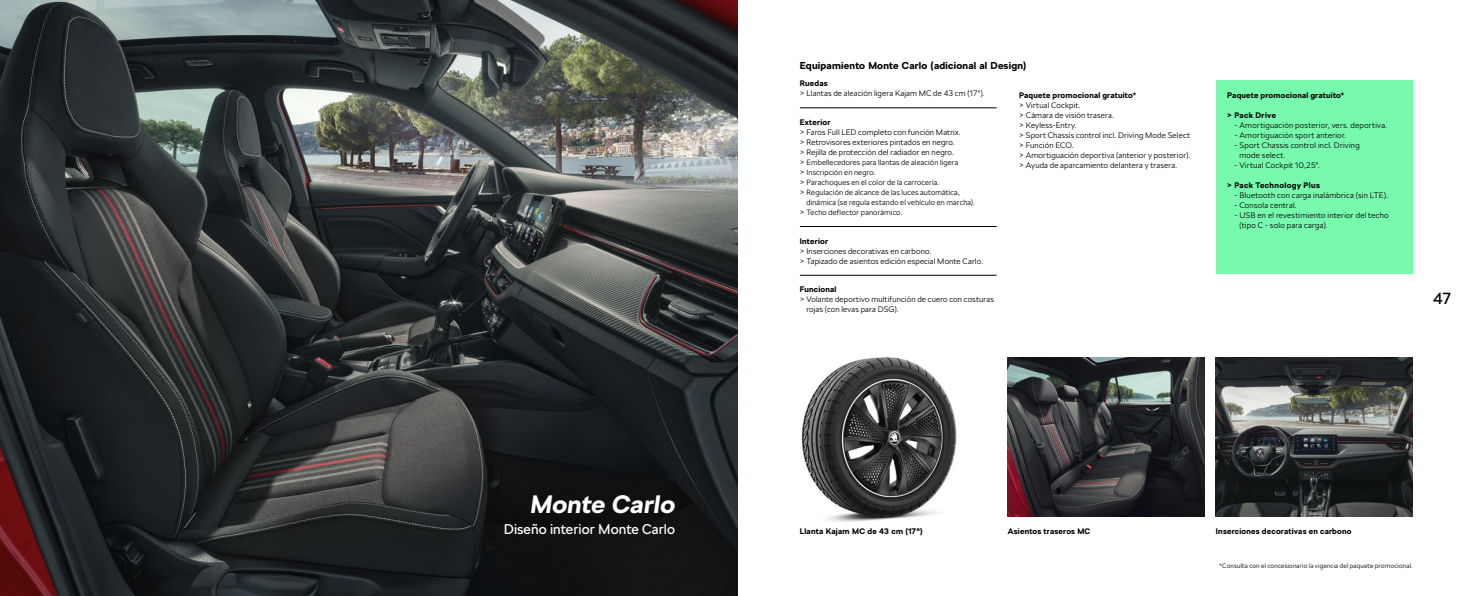
<style>
.page{position:relative;width:1475px;height:596px;background:#fff}
.page>*{position:absolute;margin:0;border:0;box-sizing:border-box;transform-origin:0 0}
.t1{font:italic 700 25px "SKODA Next";letter-spacing:.01em;color:#fff}
.t2{font:16px "SKODA Next";color:#000}
.t3{font:14px "SKODA Next";color:#fff}
.t4{font:700 10px "SKODA Next";letter-spacing:.02em;color:#000}
.t5{font:300 8px/10px "SKODA Next";letter-spacing:.02em;color:#000}
.t6{font:700 8px "SKODA Next";letter-spacing:.025em;color:#000}
.t7{font:700 8px "SKODA Next";letter-spacing:.045em;color:#000}
.t8{font:300 7.6px "SKODA Next";letter-spacing:.02em;color:#000}
.t9{font:300 6.5px "SKODA Next";letter-spacing:.025em;color:#000}
.s1{font-size:8px}
</style>
<div class="page">
<img style="left:0;top:0;width:737px;height:595px">
<img style="left:801px;top:357px;width:156px;height:165px">
<div style="left:1215px;top:81px;width:197px;height:193px;background:#78faae"></div>
<hr style="left:799px;top:108px;width:197px;height:1px;background:#000">
<hr style="left:799px;top:226px;width:197px;height:1px;background:#000">
<hr style="left:799px;top:275px;width:197px;height:1px;background:#000">
<img style="left:1007px;top:357px;width:197px;height:159px">
<img style="left:1215px;top:357px;width:197px;height:159px">
<p class="t4" style="left:799px;top:60px;width:228px">Equipamiento Monte Carlo (adicional al Design)</p>
<p class="t6" style="left:799px;top:79px;width:29px">Ruedas</p>
<p class="t5" style="left:799px;top:89px;width:186px">&gt; Llantas de aleación ligera Kajam MC de 43 cm (17").</p>
<p class="t6" style="left:799px;top:117px;width:32px">Exterior</p>
<p class="t5" style="left:799px;top:127px;width:162px">&gt; Faros Full LED completo con función Matrix. &gt; Retrovisores exteriores pintados en negro. &gt; Rejilla de protección del radiador en negro.</p>
<p class="t8" style="left:799px;top:158px;width:160px"><span class="s1">&gt;</span> Embellecedores para llantas de aleación ligera</p>
<p class="t8" style="left:799px;top:168px;width:77px"><span class="s1">&gt;</span> Inscripción en negro.</p>
<p class="t8" style="left:799px;top:178px;width:141px"><span class="s1">&gt;</span> Parachoques en el color de la carrocería.</p>
<p class="t8" style="left:799px;top:188px;width:161px"><span class="s1">&gt;</span> Regulación de alcance de las luces automática,</p>
<p class="t8" style="left:806px;top:198px;width:170px">dinámica (se regula estando el vehículo en marcha).</p>
<p class="t8" style="left:799px;top:208px;width:104px"><span class="s1">&gt;</span> Techo deflector panorámico.</p>
<p class="t6" style="left:799px;top:236px;width:30px">Interior</p>
<p class="t5" style="left:799px;top:246px;width:185px">&gt; Inserciones decorativas en carbono.<br>&gt; Tapizado de asientos edición especial Monte Carlo.</p>
<p class="t6" style="left:799px;top:284px;width:38px">Funcional</p>
<p class="t5" style="left:806px;top:294px;width:189px;text-indent:-7px">&gt; Volante deportivo multifunción de cuero con costuras rojas (con levas para DSG).</p>
<p class="t6" style="left:1019px;top:90px;width:118px">Paquete promocional gratuito*</p>
<p class="t5" style="left:1019px;top:100px;width:172px">&gt; Virtual Cockpit.<br>&gt; Cámara de visión trasera.<br>&gt; Keyless-Entry.<br>&gt; Sport Chassis control incl. Driving Mode Select &gt; Función ECO.<br>&gt; Amortiguación deportiva (anterior y posterior). &gt; Ayuda de aparcamiento delantera y trasera.</p>
<p class="t6" style="left:1226px;top:90px;width:118px">Paquete promocional gratuito*</p>
<p class="t6" style="left:1226px;top:110px;width:50px">&gt; Pack Drive</p>
<p class="t5" style="left:1234px;top:120px;width:154px">- Amortiguación posterior, vers. deportiva.</p>
<p class="t5" style="left:1234px;top:130px;width:113px">- Amortiguación sport anterior.</p>
<p class="t5" style="left:1239px;top:140px;width:122px;text-indent:-5px">- Sport Chassis control incl. Driving mode select.</p>
<p class="t5" style="left:1234px;top:160px;width:87px">- Virtual Cockpit 10,25".</p>
<p class="t7" style="left:1226px;top:180px;width:94px">&gt; Pack Technology Plus</p>
<p class="t5" style="left:1234px;top:190px;width:155px">- Bluetooth con carga inalámbrica (sin LTE).</p>
<p class="t5" style="left:1234px;top:200px;width:64px">- Consola central.</p>
<p class="t5" style="left:1239px;top:210px;width:151px;text-indent:-5px">- USB en el revestimiento interior del techo (tipo C - solo para carga).</p>
<h2 class="t2" style="left:1432px;top:288px;width:19px">47</h2>
<h1 class="t1" style="left:530px;top:488px;width:146px">Monte Carlo</h1>
<h3 class="t3" style="left:504px;top:520px;width:173px">Diseño interior Monte Carlo</h3>
<p class="t6" style="left:1007px;top:525px;width:84px">Asientos traseros MC</p>
<p class="t6" style="left:1215px;top:525px;width:137px">Inserciones decorativas en carbono</p>
<p class="t6" style="left:799px;top:525px;width:124px">Llanta Kajam MC de 43 cm (17")</p>
<p class="t9" style="left:1218px;top:561px;width:195px">*Consulta con el concesionario la vigencia del paquete promocional.</p>
</div>
